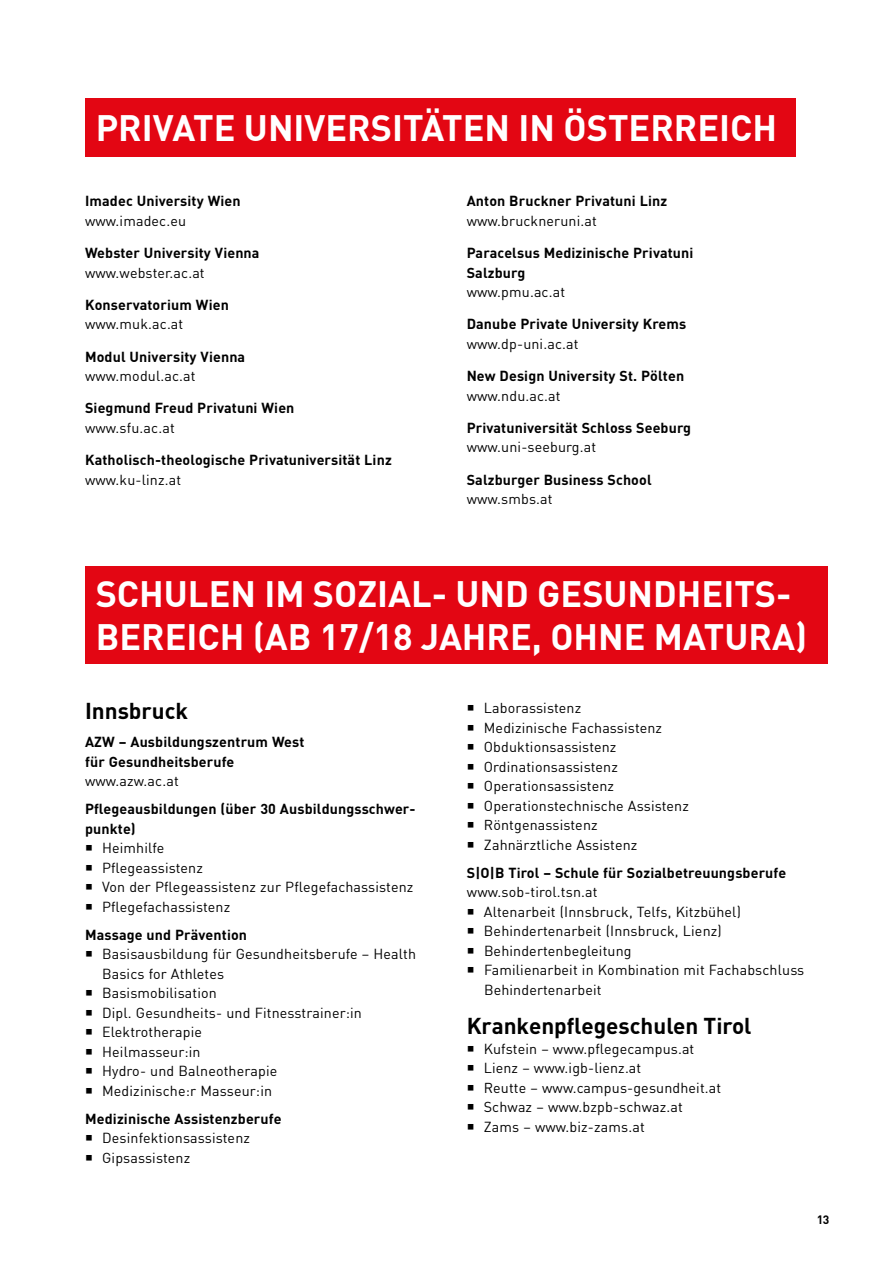
<style>
.page{position:relative;width:893px;height:1263px;background:#fff}
.page>*{position:absolute;margin:0;border:0;box-sizing:border-box;transform-origin:0 0}
.t1{font:700 36px/43.5px "DIN";color:#fff}
.t2{font:700 22.5px "DIN";color:#000}
.t3{font:14.25px/19.5px "DIN";letter-spacing:.01em;color:#000}
.t4{font:700 14.25px/19.5px "DIN";letter-spacing:.01em;color:#000}
.t5{font:700 12px "DIN";color:#000}
</style>
<div class="page">
<div style="left:85px;top:98px;width:710px;height:58px;background:#e30613"></div>
<div style="left:85px;top:566px;width:743px;height:97px;background:#e30613"></div>
<h1 class="t1" style="left:96px;top:104px;width:683px">PRIVATE UNIVERSITÄTEN IN ÖSTERREICH</h1>
<p class="t4" style="left:85px;top:191px;width:157px">Imadec University Wien</p>
<p class="t3" style="left:85px;top:211px;width:103px">www.imadec.eu</p>
<p class="t4" style="left:85px;top:243px;width:176px">Webster University Vienna</p>
<p class="t3" style="left:85px;top:263px;width:121px">www.webster.ac.at</p>
<p class="t4" style="left:85px;top:294px;width:145px">Konservatorium Wien</p>
<p class="t3" style="left:85px;top:314px;width:100px">www.muk.ac.at</p>
<p class="t4" style="left:85px;top:346px;width:162px">Modul University Vienna</p>
<p class="t3" style="left:85px;top:366px;width:112px">www.modul.ac.at</p>
<p class="t4" style="left:85px;top:398px;width:211px">Siegmund Freud Privatuni Wien</p>
<p class="t3" style="left:85px;top:418px;width:91px">www.sfu.ac.at</p>
<p class="t4" style="left:85px;top:450px;width:308px">Katholisch-theologische Privatuniversität Linz</p>
<p class="t3" style="left:85px;top:470px;width:98px">www.ku-linz.at</p>
<p class="t4" style="left:467px;top:191px;width:202px">Anton Bruckner Privatuni Linz</p>
<p class="t3" style="left:467px;top:211px;width:132px">www.bruckneruni.at</p>
<p class="t4" style="left:467px;top:243px;width:228px">Paracelsus Medizinische Privatuni<br>Salzburg</p>
<p class="t3" style="left:467px;top:282px;width:100px">www.pmu.ac.at</p>
<p class="t4" style="left:467px;top:314px;width:221px">Danube Private University Krems</p>
<p class="t3" style="left:467px;top:334px;width:113px">www.dp-uni.ac.at</p>
<p class="t4" style="left:467px;top:366px;width:219px">New Design University St. Pölten</p>
<p class="t3" style="left:467px;top:386px;width:95px">www.ndu.ac.at</p>
<p class="t4" style="left:467px;top:417px;width:226px">Privatuniversität Schloss Seeburg</p>
<p class="t3" style="left:467px;top:437px;width:131px">www.uni-seeburg.at</p>
<p class="t4" style="left:467px;top:469px;width:186px">Salzburger Business School</p>
<p class="t3" style="left:467px;top:489px;width:87px">www.smbs.at</p>
<h1 class="t1" style="left:96px;top:570px;width:713px">SCHULEN IM SOZIAL- UND GESUNDHEITS-<br>BEREICH (AB 17/18 JAHRE, OHNE MATURA)</h1>
<h2 class="t2" style="left:85px;top:697px;width:105px">Innsbruck</h2>
<p class="t4" style="left:85px;top:732px;width:221px">AZW – Ausbildungszentrum West für Gesundheitsberufe</p>
<p class="t3" style="left:85px;top:771px;width:95px">www.azw.ac.at</p>
<p class="t4" style="left:85px;top:799px;width:332px">Pflegeausbildungen (über 30 Ausbildungsschwer&shy;punkte)</p>
<p class="t3" style="left:102px;top:838px;width:313px">Heimhilfe<br>Pflegeassistenz<br>Von der Pflegeassistenz zur Pflegefachassistenz<br>Pflegefachassistenz</p>
<p class="t4" style="left:85px;top:924px;width:164px">Massage und Prävention</p>
<p class="t3" style="left:102px;top:944px;width:316px">Basisausbildung für Gesundheitsberufe – Health<br>Basics for Athletes<br>Basismobilisation<br>Dipl. Gesundheits- und Fitnesstrainer:in<br>Elektrotherapie<br>Heilmasseur:in<br>Hydro- und Balneotherapie<br>Medizinische:r Masseur:in</p>
<p class="t4" style="left:85px;top:1108px;width:198px">Medizinische Assistenzberufe</p>
<p class="t3" style="left:102px;top:1128px;width:149px">Desinfektionsassistenz<br>Gipsassistenz</p>
<p class="t3" style="left:484px;top:698px;width:207px">Laborassistenz<br>Medizinische Fachassistenz<br>Obduktionsassistenz<br>Ordinationsassistenz<br>Operationsassistenz<br>Operationstechnische Assistenz<br>Röntgenassistenz<br>Zahnärztliche Assistenz</p>
<p class="t4" style="left:467px;top:862px;width:321px">S|O|B Tirol – Schule für Sozialbetreuungsberufe</p>
<p class="t3" style="left:484px;top:882px;width:322px;text-indent:-17px">www.sob-tirol.tsn.at<br>Altenarbeit (Innsbruck, Telfs, Kitzbühel)<br>Behindertenarbeit (Innsbruck, Lienz)<br>Behindertenbegleitung<br>Familienarbeit in Kombination mit Fachabschluss Behindertenarbeit</p>
<h2 class="t2" style="left:467px;top:1011px;width:286px">Krankenpflegeschulen Tirol</h2>
<p class="t3" style="left:484px;top:1038px;width:239px">Kufstein – www.pflegecampus.at<br>Lienz – www.igb-lienz.at<br>Reutte – www.campus-gesundheit.at<br>Schwaz – www.bzpb-schwaz.at<br>Zams – www.biz-zams.at</p>
<p class="t5" style="left:817px;top:1211px;width:14px">13</p>
</div>
